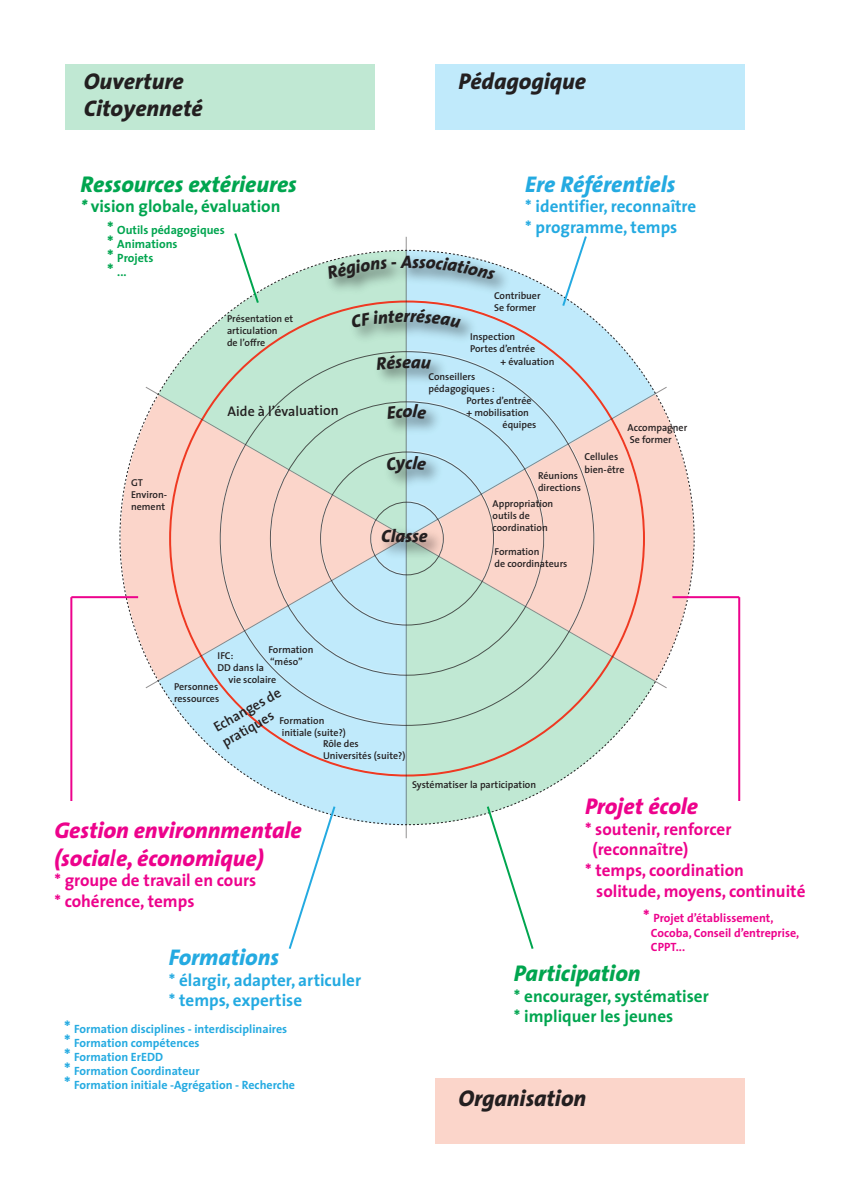
<style>
.page{position:relative;width:842px;height:1191px;background:#fff}
.page>*{position:absolute;margin:0;border:0;box-sizing:border-box;transform-origin:0 0}
.t1{font:italic 800 22.8px/27.4px "The Sans";color:#ed028c}
.t2{font:italic 800 22.8px/27.4px "The Sans";color:#231f20}
.t3{font:italic 800 22.8px "The Sans";color:#00a54f}
.t4{font:italic 800 22.8px "The Sans";color:#24aae1}
.t5{font:italic 800 18px "The Sans";color:#231f20}
.t6{font:700 17.1px/20.5px "The Sans";color:#ed028c}
.t7{font:700 17.1px/20.5px "The Sans";color:#24aae1}
.t8{font:700 17.1px/20.5px "The Sans";color:#00a54f}
.t9{font:600 14px/16.8px "The Sans";color:#231f20}
.t10{font:700 12px/14px "The Sans";color:#24aae1}
.t11{font:700 12px/14.4px "The Sans";color:#ed028c}
.t12{font:700 12px/14px "The Sans";color:#00a54f}
.t13{font:600 10.2px/12.2px "The Sans";color:#231f20}
.t14{font:600 10px/12px "The Sans";color:#231f20}
.s1{font-weight:800;font-style:italic}
.s2{font-size:17.1px}
</style>
<div class="page">
<div style="left:436px;top:64px;width:309px;height:66px;background:#c0eafb"></div>
<div style="left:436px;top:1077px;width:309px;height:66px;background:#fbd5ca"></div>
<div style="left:66px;top:64px;width:309px;height:66px;background:#c0e8d3"></div>
<svg style="left:504px;top:864px;width:30px;height:85px"></svg>
<svg style="left:288px;top:864px;width:30px;height:85px"></svg>
<hr style="left:70px;top:597px;width:2px;height:204px;background:#ed028c">
<hr style="left:71px;top:596px;width:67px;height:2px;background:#ed028c">
<hr style="left:738px;top:597px;width:2px;height:204px;background:#ed028c">
<hr style="left:672px;top:596px;width:67px;height:2px;background:#ed028c">
<img style="left:114px;top:522px;width:604px;height:342px">
<svg style="left:120px;top:233px;width:575px;height:542px"></svg>
<h1 class="t2" style="left:84px;top:67px;width:120px">Ouverture<br>Citoyenneté</h1>
<h1 class="t2" style="left:458px;top:67px;width:129px">Pédagogique</h1>
<h1 class="t3" style="left:80px;top:165px;width:218px">Ressources extérieures</h1>
<h3 class="t8" style="left:80px;top:196px;width:202px"><span class="s1">*</span> vision globale, évaluation</h3>
<p class="t12" style="left:107px;top:223px;width:119px"><span class="s2">*</span> Outils pédagogiques <span class="s2">*</span> Animations<br><span class="s2">*</span> Projets<br><span class="s2">*</span> ...</p>
<p class="t14" style="left:227px;top:312px;width:68px">Présentation et articulation<br>de l’offre</p>
<p class="t14" style="left:131px;top:476px;width:38px">GT<br>Environ&shy;nement</p>
<h3 class="t9" style="left:227px;top:403px;width:113px;rotate:-1deg">Aide à l’évaluation</h3>
<h1 class="t4" style="left:525px;top:165px;width:151px">Ere Référentiels</h1>
<h3 class="t7" style="left:525px;top:196px;width:173px">* identifier, reconnaître * programme, temps</h3>
<p class="t14" style="left:494px;top:289px;width:48px">Contribuer<br>Se former</p>
<p class="t14" style="left:470px;top:330px;width:67px">Inspection<br>Portes d’entrée</p>
<p class="t14" style="left:500px;top:355px;width:55px">+ évaluation</p>
<p class="t14" style="left:428px;top:370px;width:48px">Conseillers</p>
<p class="t14" style="left:428px;top:382px;width:68px">pédagogiques :</p>
<p class="t14" style="left:466px;top:394px;width:67px">Portes d’entrée</p>
<p class="t14" style="left:466px;top:406px;width:64px">+ mobilisation</p>
<p class="t14" style="left:502px;top:418px;width:35px">équipes</p>
<p class="t13" style="left:628px;top:421px;width:61px">Accompagner<br>Se former</p>
<h2 class="t5" style="left:381px;top:520px;width:48px">Classe</h2>
<p class="t13" style="left:584px;top:450px;width:41px">Cellules bien-être</p>
<p class="t14" style="left:538px;top:469px;width:44px">Réunions directions</p>
<p class="t14" style="left:492px;top:497px;width:62px">Appropriation outils de coordination</p>
<p class="t14" style="left:494px;top:545px;width:74px">Formation<br>de coordinateurs</p>
<p class="t14" style="left:268px;top:643px;width:46px">Formation “méso”</p>
<p class="t14" style="left:218px;top:649px;width:17px">IFC:</p>
<p class="t14" style="left:218px;top:661px;width:48px">DD dans la</p>
<p class="t14" style="left:228px;top:673px;width:49px">vie scolaire</p>
<p class="t14" style="left:174px;top:680px;width:47px">Personnes ressources</p>
<h3 class="t9" style="left:210px;top:721px;width:77px;rotate:-30deg">Echanges de pratiques</h3>
<p class="t14" style="left:280px;top:714px;width:68px">Formation initiale (suite?)</p>
<p class="t14" style="left:323px;top:737px;width:84px">Rôle des<br>Universités (suite?)</p>
<p class="t14" style="left:412px;top:778px;width:126px">Systématiser la participation</p>
<h1 class="t1" style="left:585px;top:792px;width:115px">Projet école</h1>
<h3 class="t6" style="left:585px;top:818px;width:148px">* soutenir, renforcer</h3>
<h3 class="t6" style="left:592px;top:839px;width:97px">(reconnaître)</h3>
<h3 class="t6" style="left:585px;top:859px;width:161px">* temps, coordination</h3>
<h3 class="t6" style="left:596px;top:880px;width:211px">solitude, moyens, continuité</h3>
<h1 class="t1" style="left:54px;top:816px;width:249px">Gestion environnmentale (sociale, économique)</h1>
<h3 class="t6" style="left:54px;top:869px;width:203px">* groupe de travail en cours * cohérence, temps</h3>
<p class="t11" style="left:651px;top:910px;width:150px;text-indent:-8px"><span class="s2">*</span> Projet d’établissement,<br>Cocoba, Conseil d’entreprise,<br>CPPT...</p>
<h1 class="t4" style="left:169px;top:938px;width:112px">Formations</h1>
<h3 class="t7" style="left:169px;top:969px;width:194px">* élargir, adapter, articuler * temps, expertise</h3>
<h1 class="t3" style="left:514px;top:954px;width:128px">Participation</h1>
<h3 class="t8" style="left:514px;top:985px;width:196px">* encourager, systématiser * impliquer les jeunes</h3>
<p class="t10" style="left:64px;top:1022px;width:233px"><span class="s2">*</span> Formation disciplines - interdisciplinaires <span class="s2">*</span> Formation compétences<br><span class="s2">*</span> Formation ErEDD<br><span class="s2">*</span> Formation Coordinateur<br><span class="s2">*</span> Formation initiale -Agrégation - Recherche</p>
<h1 class="t2" style="left:458px;top:1084px;width:129px">Organisation</h1>
</div>
